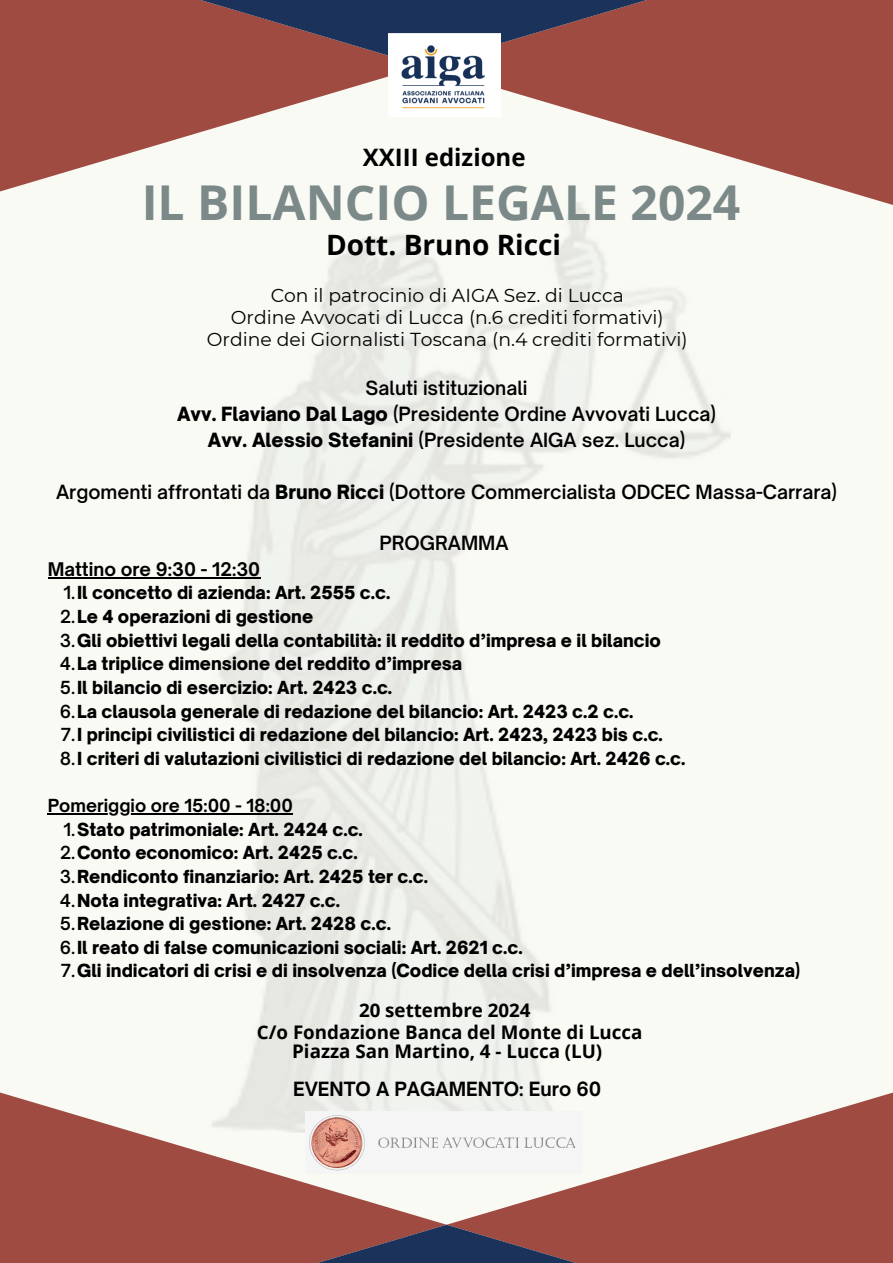
<style>
.page{position:relative;width:893px;height:1263px;background:#fafaf4}
.page>*{position:absolute;margin:0;border:0;box-sizing:border-box;transform-origin:0 0}
.t1{font:700 48.07px "Open Sans";color:#7c8989}
.t2{font:700 28.05px "Open Sans";color:#000}
.t3{font:700 24px "Open Sans";color:#000}
.t4{font:600 18.75px/25.9px "Open Sauce One";color:#000;text-align:center}
.t5{font:18.75px "Montserrat";color:#000}
.t6{font:700 18.75px/22.5px "Open Sans";color:#000;text-align:center}
.t7{font:700 18.75px "Open Sauce One";color:#000}
.t8{font:700 18px "Open Sauce One";color:#000}
.t9{font:900 17.25px "Open Sauce One";color:#000}
.t10{font:700 17.25px "Open Sauce One";color:#000}
.s1{font-weight:900}
.s2{font-weight:600}
</style>
<div class="page">
<img style="left:219px;top:238px;width:512px;height:821px">
<svg style="left:0;top:0;width:424px;height:238px"></svg>
<svg style="left:424px;top:0;width:469px;height:238px;fill:#9f4b41"></svg>
<svg style="left:201px;top:0;width:446px;height:66px;background:#61404d"></svg>
<svg style="left:446px;top:1059px;width:447px;height:204px;fill:#9f4b41"></svg>
<svg style="left:0;top:1059px;width:446px;height:204px;fill:#9f4b41"></svg>
<svg style="left:232px;top:1225px;width:429px;height:38px;background:#774449"></svg>
<hr style="left:48px;top:577px;width:212px;height:2px;background:#000">
<hr style="left:48px;top:813px;width:245px;height:2px;background:#000">
<img style="left:388px;top:33px;width:112px;height:83px">
<img style="left:305px;top:1112px;width:278px;height:61px">
<p class="t3" style="left:363px;top:141px;width:164px">XXIII edizione</p>
<p class="t1" style="left:142px;top:168px;width:600px">IL BILANCIO LEGALE 2024</p>
<p class="t2" style="left:326px;top:225px;width:237px">Dott. Bruno Ricci</p>
<p class="t5" style="left:271px;top:284px;width:354px">Con il patrocinio di AIGA Sez. di Lucca</p>
<p class="t5" style="left:231px;top:306px;width:434px">Ordine Avvocati di Lucca (n.6 crediti formativi)</p>
<p class="t5" style="left:207px;top:328px;width:482px">Ordine dei Giornalisti Toscana (n.4 crediti formativi)</p>
<p class="t4" style="left:177px;top:375px;width:540px">Saluti istituzionali<br><span class="s1">Avv. Flaviano Dal Lago</span> (Presidente Ordine Avvovati Lucca)<br><span class="s1">Avv. Alessio Stefanini</span> (Presidente AIGA sez. Lucca)</p>
<p class="t4" style="left:56px;top:479px;width:782px">Argomenti affrontati da <span class="s1">Bruno Ricci</span> (Dottore Commercialista ODCEC Massa-Carrara)</p>
<p class="t4" style="left:379px;top:530px;width:131px">PROGRAMMA</p>
<p class="t8" style="left:48px;top:558px;width:214px">Mattino ore 9:30 - 12:30</p>
<h2 class="t9" style="left:64px;top:582px;width:328px"><span class="s2">1.</span>Il concetto di azienda: Art. 2555 c.c.</h2>
<h2 class="t9" style="left:60px;top:606px;width:255px"><span class="s2">2.</span>Le 4 operazioni di gestione</h2>
<h1 class="t9" style="left:60px;top:629px;width:603px"><span class="s2">3.</span>Gli obiettivi legali della contabilità: il reddito d’impresa e il bilancio</h1>
<p class="t9" style="left:60px;top:653px;width:404px"><span class="s2">4.</span>La triplice dimensione del reddito d’impresa</p>
<p class="t9" style="left:60px;top:677px;width:334px"><span class="s2">5.</span>Il bilancio di esercizio: Art. 2423 c.c.</p>
<p class="t9" style="left:60px;top:700px;width:575px"><span class="s2">6.</span>La clausola generale di redazione del bilancio: Art. 2423 c.2 c.c.</p>
<h2 class="t9" style="left:61px;top:724px;width:603px"><span class="s2">7.</span>I principi civilistici di redazione del bilancio: Art. 2423, 2423 bis c.c.</h2>
<h2 class="t9" style="left:60px;top:747px;width:627px"><span class="s2">8.</span>I criteri di valutazioni civilistici di redazione del bilancio: Art. 2426 c.c.</h2>
<h2 class="t10" style="left:48px;top:795px;width:247px">Pomeriggio ore 15:00 - 18:00</h2>
<p class="t9" style="left:64px;top:818px;width:301px"><span class="s2">1.</span>Stato patrimoniale: Art. 2424 c.c.</p>
<p class="t9" style="left:60px;top:842px;width:299px"><span class="s2">2.</span>Conto economico: Art. 2425 c.c.</p>
<p class="t9" style="left:60px;top:866px;width:370px"><span class="s2">3.</span>Rendiconto finanziario: Art. 2425 ter c.c.</p>
<p class="t9" style="left:60px;top:889px;width:282px"><span class="s2">4.</span>Nota integrativa: Art. 2427 c.c.</p>
<p class="t9" style="left:60px;top:913px;width:332px"><span class="s2">5.</span>Relazione di gestione: Art. 2428 c.c.</p>
<p class="t9" style="left:60px;top:936px;width:464px"><span class="s2">6.</span>Il reato di false comunicazioni sociali: Art. 2621 c.c.</p>
<p class="t9" style="left:61px;top:960px;width:741px"><span class="s2">7.</span>Gli indicatori di crisi e di insolvenza (Codice della crisi d’impresa e dell’insolvenza)</p>
<p class="t6" style="left:257px;top:998px;width:387px">20 settembre 2024<br>C/o Fondazione Banca del Monte di Lucca</p>
<p class="t6" style="left:292px;top:1040px;width:312px">Piazza San Martino, 4 - Lucca (LU)</p>
<p class="t7" style="left:293px;top:1077px;width:310px">EVENTO A PAGAMENTO: Euro 60</p>
</div>
